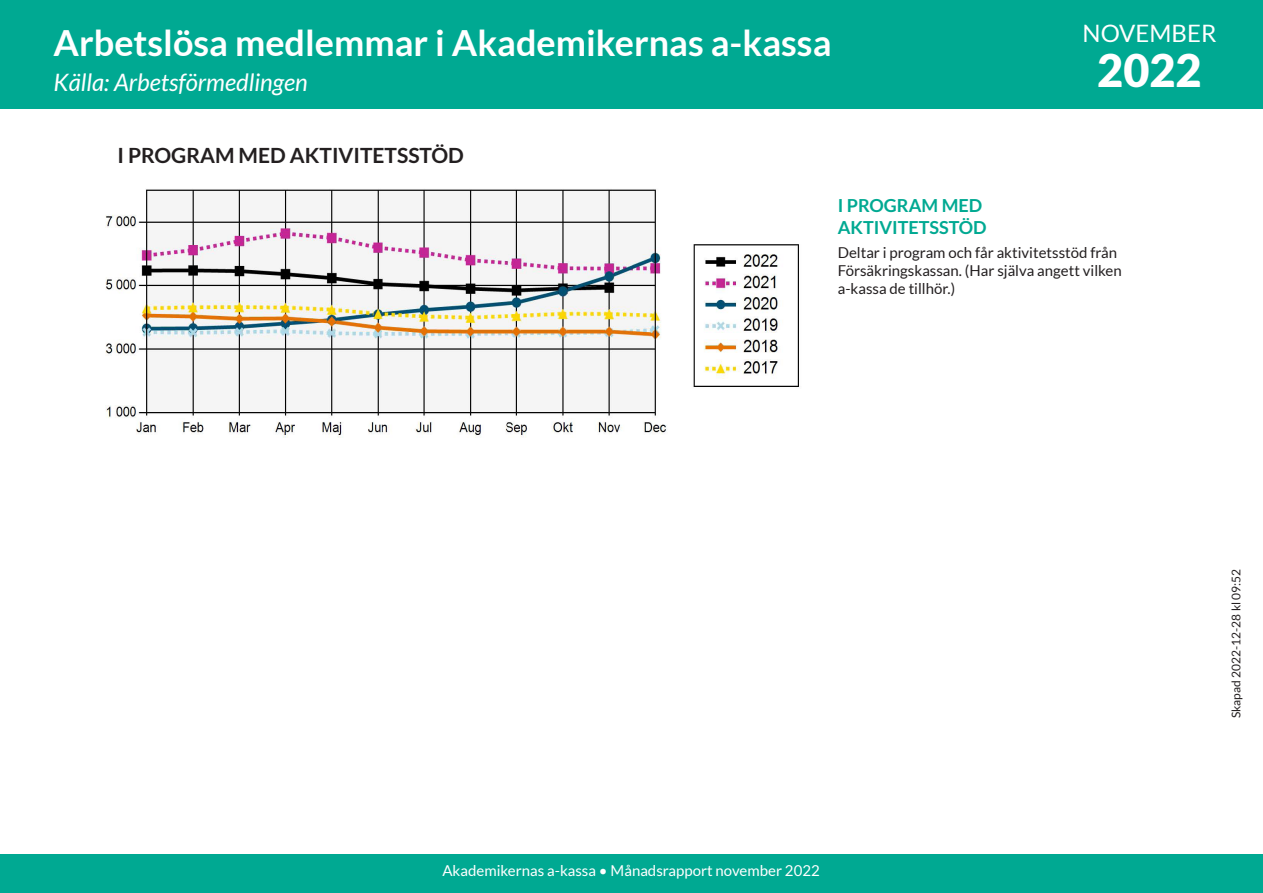
<style>
.page{position:relative;width:1263px;height:893px;background:#fff}
.page>*{position:absolute;margin:0;border:0;box-sizing:border-box;transform-origin:0 0}
.t1{font:900 45px "Lato";color:#fff}
.t2{font:700 36px "Lato";color:#fff}
.t3{font:italic 24px "Lato";color:#fff}
.t4{font:24px "Lato";color:#fff}
.t5{font:700 21px "Lato";color:#231f20}
.t6{font:700 18px "Lato";color:#00a992}
.t7{font:15px/18px "Lato";color:#231f20}
.t8{font:15px "Lato";color:#fff}
.t9{font:12px "Lato";color:#231f20}
</style>
<div class="page">
<img style="left:105px;top:189px;width:694px;height:249px">
<div style="left:1px;top:855px;width:1262px;height:38px;background:#00a992"></div>
<div style="left:0;top:0;width:1263px;height:109px;background:#00a992"></div>
<p class="t2" style="left:54px;top:22px;width:779px">Arbetslösa medlemmar i Akademikernas a-kassa</p>
<p class="t3" style="left:54px;top:69px;width:256px">Källa: Arbetsförmedlingen</p>
<p class="t4" style="left:1082px;top:20px;width:135px">NOVEMBER</p>
<p class="t1" style="left:1097px;top:45px;width:106px">2022</p>
<p class="t5" style="left:117px;top:143px;width:348px">I PROGRAM MED AKTIVITETSSTÖD</p>
<p class="t6" style="left:838px;top:195px;width:146px">I PROGRAM MED</p>
<p class="t6" style="left:838px;top:217px;width:151px">AKTIVITETSSTÖD</p>
<p class="t7" style="left:838px;top:243px;width:286px">Deltar i program och får aktivitetsstöd från<br>Försäkringskassan. (Har själva angett vilken a-kassa de tillhör.)</p>
<p class="t8" style="left:442px;top:862px;width:379px">Akademikernas a-kassa • Månadsrapport november 2022</p>
<p class="t9" style="left:1229px;top:718px;width:151px;rotate:-90deg">Skapad 2022-12-28 kl 09:52</p>
</div>
